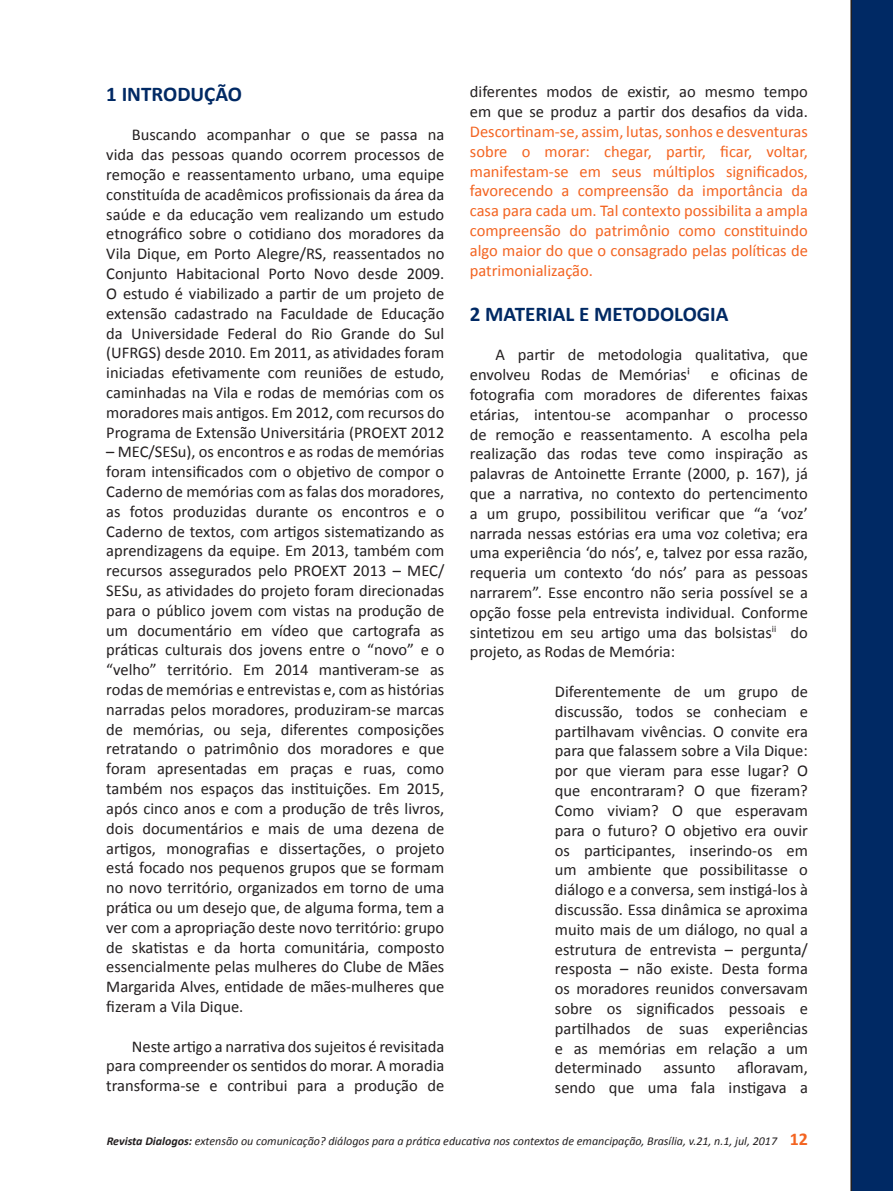
<style>
.page{position:relative;width:893px;height:1191px;background:#fff}
.page>*{position:absolute;margin:0;border:0;box-sizing:border-box;transform-origin:0 0}
.t1{font:700 21px "Calibri";color:#002964}
.t2{font:16.5px/19.8px "Calibri";color:#231f20;text-align:justify}
.t3{font:16.5px/19.8px "Calibri";color:#f36421;text-align:justify}
.t4{font:italic 12px "Calibri";color:#231f20}
.s1{font-weight:700}
.s2{font-weight:700;font-style:normal;font-size:18px;color:#f36421}
</style>
<div class="page">
<div style="left:850px;top:0;width:43px;height:1191px;background:#002964"></div>
<p class="t1" style="left:106px;top:80px;width:137px">1 INTRODUÇÃO</p>
<p class="t2" style="left:106px;top:125px;width:340px;text-indent:26px">Buscando acompanhar o que se passa na vida das pessoas quando ocorrem processos de remoção e reassentamento urbano, uma equipe constituída de acadêmicos profissionais da área da saúde e da educação vem realizando um estudo etnográfico sobre o cotidiano dos moradores da Vila Dique, em Porto Alegre/RS, reassentados no Conjunto Habitacional Porto Novo desde 2009.<br>O estudo é viabilizado a partir de um projeto de extensão cadastrado na Faculdade de Educação da Universidade Federal do Rio Grande do Sul (UFRGS) desde 2010. Em 2011, as atividades foram iniciadas efetivamente com reuniões de estudo, caminhadas na Vila e rodas de memórias com os moradores mais antigos. Em 2012, com recursos do Programa de Extensão Universitária (PROEXT 2012</p>
<p class="t2" style="left:106px;top:442px;width:340px">– MEC/SESu), os encontros e as rodas de memórias foram intensificados com o objetivo de compor o Caderno de memórias com as falas dos moradores, as fotos produzidas durante os encontros e o Caderno de textos, com artigos sistematizando as aprendizagens da equipe. Em 2013, também com recursos assegurados pelo PROEXT 2013 – MEC/ SESu, as atividades do projeto foram direcionadas para o público jovem com vistas na produção de um documentário em vídeo que cartografa as práticas culturais dos jovens entre o “novo” e o “velho” território. Em 2014 mantiveram-se as rodas de memórias e entrevistas e, com as histórias narradas pelos moradores, produziram-se marcas de memórias, ou seja, diferentes composições retratando o patrimônio dos moradores e que foram apresentadas em praças e ruas, como também nos espaços das instituições. Em 2015, após cinco anos e com a produção de três livros, dois documentários e mais de uma dezena de artigos, monografias e dissertações, o projeto está focado nos pequenos grupos que se formam no novo território, organizados em torno de uma prática ou um desejo que, de alguma forma, tem a ver com a apropriação deste novo território: grupo de skatistas e da horta comunitária, composto essencialmente pelas mulheres do Clube de Mães Margarida Alves, entidade de mães-mulheres que fizeram a Vila Dique.</p>
<p class="t2" style="left:106px;top:1036px;width:340px;text-indent:26px">Neste artigo a narrativa dos sujeitos é revisitada para compreender os sentidos do morar. A moradia transforma-se e contribui para a produção de</p>
<p class="t2" style="left:470px;top:82px;width:340px">diferentes modos de existir, ao mesmo tempo em que se produz a partir dos desafios da vida.</p>
<p class="t3" style="left:470px;top:122px;width:340px">Descortinam-se, assim, lutas, sonhos e desventuras sobre o morar: chegar, partir, ficar, voltar, manifestam-se em seus múltiplos significados, favorecendo a compreensão da importância da casa para cada um. Tal contexto possibilita a ampla compreensão do patrimônio como constituindo algo maior do que o consagrado pelas políticas de patrimonialização.</p>
<p class="t1" style="left:470px;top:300px;width:260px">2 MATERIAL E METODOLOGIA</p>
<p class="t2" style="left:470px;top:345px;width:340px;text-indent:26px">A partir de metodologia qualitativa, que envolveu Rodas de Memóriasi</p>
<p class="t2" style="left:470px;top:365px;width:340px;text-indent:241px">e oficinas de fotografia com moradores de diferentes faixas etárias, intentou-se acompanhar o processo de remoção e reassentamento. A escolha pela realização das rodas teve como inspiração as palavras de Antoinette Errante (2000, p. 167), já que a narrativa, no contexto do pertencimento a um grupo, possibilitou verificar que “a ‘voz’ narrada nessas estórias era uma voz coletiva; era uma experiência ‘do nós’, e, talvez por essa razão, requeria um contexto ‘do nós’ para as pessoas narrarem”. Esse encontro não seria possível se a opção fosse pela entrevista individual. Conforme sintetizou em seu artigo uma das bolsistas<sup>ii</sup> do projeto, as Rodas de Memória:</p>
<p class="t2" style="left:555px;top:681px;width:255px">Diferentemente de um grupo de discussão, todos se conheciam e partilhavam vivências. O convite era para que falassem sobre a Vila Dique: por que vieram para esse lugar? O que encontraram? O que fizeram?<br>Como viviam? O que esperavam para o futuro? O objetivo era ouvir os participantes, inserindo-os em um ambiente que possibilitasse o diálogo e a conversa, sem instigá-los à discussão. Essa dinâmica se aproxima muito mais de um diálogo, no qual a estrutura de entrevista – pergunta/ resposta – não existe. Desta forma os moradores reunidos conversavam sobre os significados pessoais e partilhados de suas experiências e as memórias em relação a um determinado</p>
<p class="t2" style="left:555px;top:1058px;width:254px;text-align:right">afloravam,<br>sendo que uma fala instigava a</p>
<p class="t2" style="left:663px;top:1058px;width:54px">assunto</p>
<p class="t4" style="left:107px;top:1132px;width:703px"><span class="s1">Revista Dialogos:</span> extensão ou comunicação? diálogos para a prática educativa nos contextos de emancipação, Brasília, v.21, n.1, jul, 2017 <span class="s2">12</span></p>
</div>
